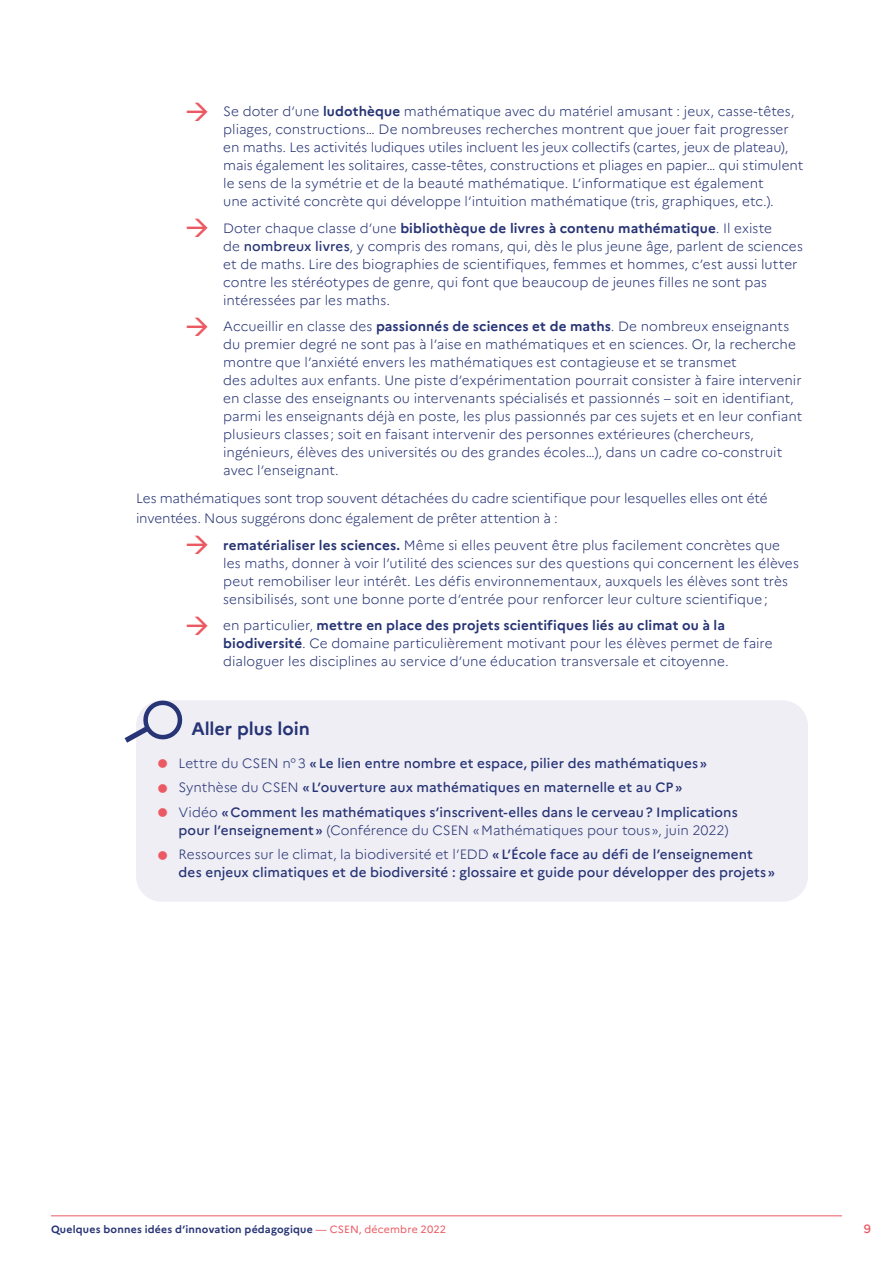
<style>
.page{position:relative;width:893px;height:1263px;background:#fff}
.page>*{position:absolute;margin:0;border:0;box-sizing:border-box;transform-origin:0 0}
.t1{font:700 18px "Marianne";letter-spacing:-.005em;color:#273475}
.t2{font:300 13.5px/18px "Marianne";color:#273475}
.t3{font:500 13.5px/18px "Marianne";letter-spacing:.005em;color:#273475}
.t4{font:500 12px "Marianne";color:#eb5a63}
.t5{font:700 10.5px "Marianne";letter-spacing:.02em;color:#273475}
.s1{color:#eb5a63}
.s2{font-weight:700}
.s3{font-weight:500}
.s4{font-weight:300}
.s5{font-weight:400;color:#eb5a63}
</style>
<div class="page">
<hr style="left:51px;top:1215px;width:791px;height:1px;background:#eb5a63">
<div style="left:136px;top:817px;width:672px;height:11px;background:#efeef5"></div>
<div style="left:136px;top:828px;width:672px;height:74px;background:#efeef5"></div>
<div style="left:125px;top:700px;width:683px;height:117px;background:#efeef5"></div>
<p class="t2" style="left:223px;top:103px;width:581px;text-indent:-38px"><span class="s1">→</span> Se doter d’une <span class="s2">ludothèque</span> mathématique avec du matériel amusant : jeux, casse‑têtes, pliages, constructions… De nombreuses recherches montrent que jouer fait progresser en maths. Les activités ludiques utiles incluent les jeux collectifs (cartes, jeux de plateau), mais également les solitaires, casse-têtes, constructions et pliages en papier… qui stimulent le sens de la symétrie et de la beauté mathématique. L’informatique est également<br>une activité concrète qui développe l’intuition mathématique (tris, graphiques, etc.).</p>
<p class="t2" style="left:223px;top:219px;width:581px;text-indent:-38px"><span class="s1">→</span> Doter chaque classe d’une <span class="s2">bibliothèque de livres à contenu mathématique</span>. Il existe<br>de <span class="s3">nombreux livres</span>, y compris des romans, qui, dès le plus jeune âge, parlent de sciences et de maths. Lire des biographies de scientifiques, femmes et hommes, c’est aussi lutter contre les stéréotypes de genre, qui font que beaucoup de jeunes filles ne sont pas intéressées par les maths.</p>
<p class="t2" style="left:223px;top:318px;width:581px;text-indent:-38px"><span class="s1">→</span> Accueillir en classe des <span class="s2">passionnés de sciences et de maths</span>. De nombreux enseignants du premier degré ne sont pas à l’aise en mathématiques et en sciences. Or, la recherche montre que l’anxiété envers les mathématiques est contagieuse et se transmet<br>des adultes aux enfants. Une piste d’expérimentation pourrait consister à faire intervenir en classe des enseignants ou intervenants spécialisés et passionnés – soit en identifiant, parmi les enseignants déjà en poste, les plus passionnés par ces sujets et en leur confiant plusieurs classes ; soit en faisant intervenir des personnes extérieures (chercheurs, ingénieurs, élèves des universités ou des grandes écoles…), dans un cadre co-construit avec l’enseignant.</p>
<p class="t2" style="left:136px;top:489px;width:633px;line-height:19.5px">Les mathématiques sont trop souvent détachées du cadre scientifique pour lesquelles elles ont été inventées. Nous suggérons donc également de prêter attention à :</p>
<p class="t2" style="left:223px;top:536px;width:577px;text-indent:-38px"><span class="s1">→</span> <span class="s2">rematérialiser les sciences.</span> Même si elles peuvent être plus facilement concrètes que les maths, donner à voir l’utilité des sciences sur des questions qui concernent les élèves peut remobiliser leur intérêt. Les défis environnementaux, auxquels les élèves sont très sensibilisés, sont une bonne porte d’entrée pour renforcer leur culture scientifique;</p>
<p class="t2" style="left:223px;top:616px;width:551px;text-indent:-38px"><span class="s1">→</span> en particulier, <span class="s2">mettre en place des projets scientifiques liés au climat ou à la biodiversité</span>. Ce domaine particulièrement motivant pour les élèves permet de faire dialoguer les disciplines au service d’une éducation transversale et citoyenne.</p>
<h1 class="t1" style="left:191px;top:718px;width:120px">Aller plus loin</h1>
<p class="t3" style="left:157px;top:754px;width:551px"><span class="s1">●</span> <span class="s4">Lettre du CSEN n°3</span> «Le lien entre nombre et espace, pilier des mathématiques»</p>
<p class="t3" style="left:157px;top:778px;width:527px"><span class="s1">●</span> <span class="s4">Synthèse du CSEN</span> «L’ouverture aux mathématiques en maternelle et au CP»</p>
<p class="t3" style="left:179px;top:803px;width:561px;text-indent:-21px"><span class="s1">●</span> <span class="s4">Vidéo</span> «Comment les mathématiques s’inscrivent-elles dans le cerveau? Implications pour l’enseignement» <span class="s4">(Conférence du CSEN «Mathématiques pour tous», juin 2022)</span></p>
<p class="t3" style="left:179px;top:845px;width:598px;text-indent:-21px"><span class="s1">●</span> <span class="s4">Ressources sur le climat, la biodiversité et l’EDD</span> «L’École face au défi de l’enseignement des enjeux climatiques et de biodiversité : glossaire et guide pour développer des projets»</p>
<p class="t5" style="left:51px;top:1223px;width:397px">Quelques bonnes idées d’innovation pédagogique <span class="s5">— CSEN, décembre 2022</span></p>
<p class="t4" style="left:864px;top:1221px;width:9px">9</p>
</div>
